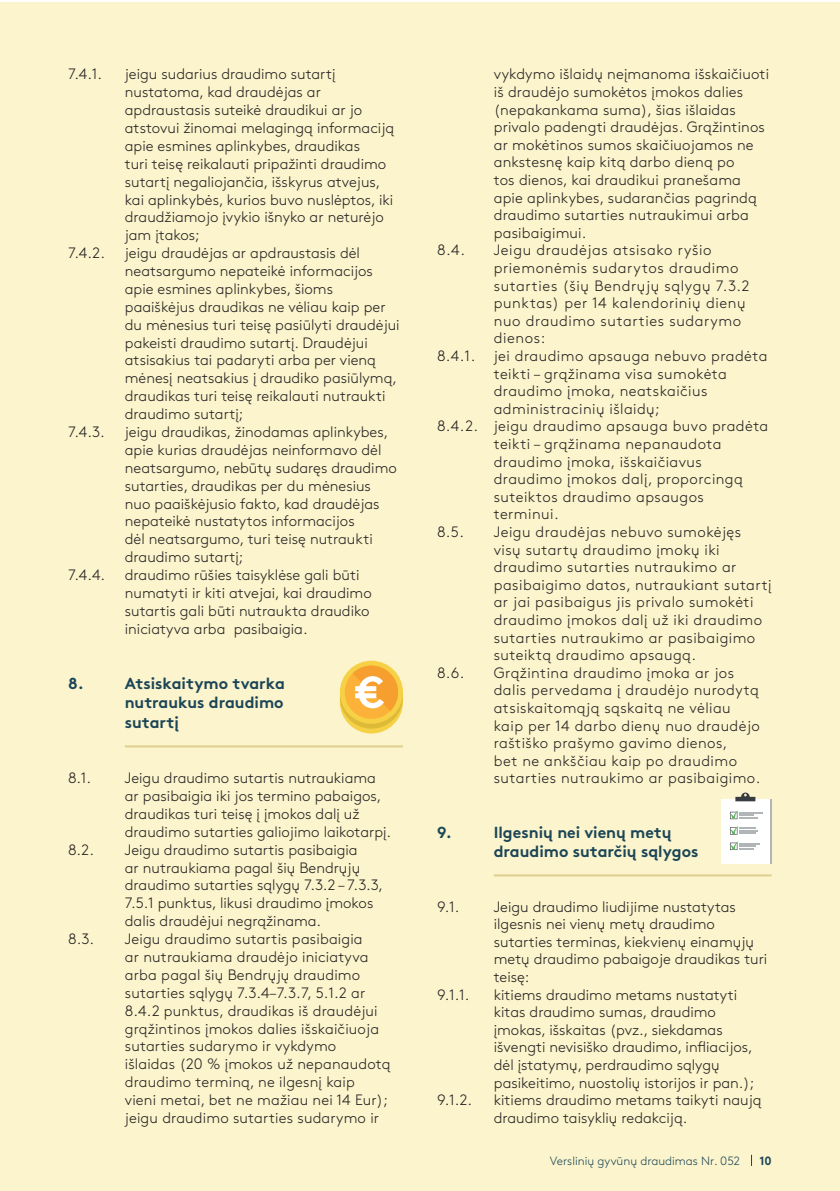
<style>
.page{position:relative;width:840px;height:1191px;background:#fff}
.page>*{position:absolute;margin:0;border:0;box-sizing:border-box;transform-origin:0 0}
.t1{font:700 16px/19.4px "Gjen Brown OT";color:#1b4557;text-align:justify}
.t2{font:300 15px/17.8px "Gjen Brown OT";color:#231f20}
.t3{font:300 15px/17.6px "Gjen Brown OT";letter-spacing:.03em;color:#231f20}
.t4{font:300 15px "Gjen Brown OT";letter-spacing:.04em;color:#231f20}
.t5{font:300 12px "Gjen Brown OT";color:#1b4557}
.t6{font:12px "Gjen Brown OT Bold Alt";color:#1b4557}
</style>
<div class="page">
<div style="left:0;top:2px;width:839px;height:1189px;background:#fbf4cc"></div>
<hr style="left:125px;top:745px;width:278px;height:2px;background:#dfd08f">
<hr style="left:493px;top:874px;width:278px;height:2px;background:#dfd08f">
<svg style="left:340px;top:670px;width:63px;height:63px"></svg>
<div style="left:340px;top:665px;width:63px;height:63px;background:#ddbb38;border-radius:50%"></div>
<div style="left:340px;top:660px;width:63px;height:63px;background:#f6d146;border-radius:50%"></div>
<div style="left:344px;top:665px;width:54px;height:54px;background:#fcb139;border-radius:50%"></div>
<svg style="left:352px;top:663px;width:48px;height:48px"></svg>
<hr style="left:769px;top:799px;width:2px;height:64px;background:#b0b6b7">
<div style="left:720px;top:799px;width:49px;height:64px;background:#fff"></div>
<hr style="left:738px;top:812px;width:24px;height:2px;background:#b0b6b7">
<svg style="left:729px;top:810px;width:28px;height:9px"></svg>
<svg style="left:729px;top:826px;width:28px;height:8px"></svg>
<hr style="left:738px;top:843px;width:20px;height:2px;background:#b0b6b7">
<svg style="left:729px;top:841px;width:26px;height:9px"></svg>
<svg style="left:735px;top:792px;width:20px;height:9px"></svg>
<p class="t2" style="left:68px;top:64px;width:35px">7.4.1.</p>
<p class="t2" style="left:125px;top:64px;width:271px">jeigu sudarius draudimo sutartį nustatoma, kad draudėjas ar apdraustasis suteikė draudikui ar jo atstovui žinomai melagingą informaciją apie esmines aplinkybes, draudikas<br>turi teisę reikalauti pripažinti draudimo sutartį negaliojančia, išskyrus atvejus, kai aplinkybės, kurios buvo nuslėptos, iki draudžiamojo įvykio išnyko ar neturėjo jam įtakos;</p>
<p class="t2" style="left:68px;top:243px;width:38px">7.4.2.</p>
<p class="t2" style="left:125px;top:243px;width:276px">jeigu draudėjas ar apdraustasis dėl neatsargumo nepateikė informacijos apie esmines aplinkybes, šioms paaiškėjus draudikas ne vėliau kaip per du mėnesius turi teisę pasiūlyti draudėjui pakeisti draudimo sutartį. Draudėjui atsisakius tai padaryti arba per vieną mėnesį neatsakius į draudiko pasiūlymą, draudikas turi teisę reikalauti nutraukti draudimo sutartį;</p>
<p class="t2" style="left:68px;top:422px;width:38px">7.4.3.</p>
<p class="t2" style="left:125px;top:422px;width:273px">jeigu draudikas, žinodamas aplinkybes, apie kurias draudėjas neinformavo dėl neatsargumo, nebūtų sudaręs draudimo sutarties, draudikas per du mėnesius nuo paaiškėjusio fakto, kad draudėjas nepateikė nustatytos informacijos<br>dėl neatsargumo, turi teisę nutraukti draudimo sutartį;</p>
<p class="t2" style="left:68px;top:565px;width:39px">7.4.4.</p>
<p class="t2" style="left:125px;top:565px;width:248px">draudimo rūšies taisyklėse gali būti numatyti ir kiti atvejai, kai draudimo sutartis gali būti nutraukta draudiko iniciatyva arba pasibaigia.</p>
<p class="t1" style="left:68px;top:672px;width:17px">8.</p>
<p class="t1" style="left:125px;top:672px;width:161px">Atsiskaitymo tvarka nutraukus draudimo sutartį</p>
<p class="t2" style="left:68px;top:768px;width:24px">8.1.</p>
<p class="t2" style="left:125px;top:768px;width:267px">Jeigu draudimo sutartis nutraukiama ar pasibaigia iki jos termino pabaigos, draudikas turi teisę į įmokos dalį už draudimo sutarties galiojimo laikotarpį.</p>
<p class="t2" style="left:68px;top:839px;width:27px">8.2.</p>
<p class="t2" style="left:125px;top:839px;width:260px">Jeigu draudimo sutartis pasibaigia<br>ar nutraukiama pagal šių Bendrųjų draudimo sutarties sąlygų 7.3.2 – 7.3.3, 7.5.1 punktus, likusi draudimo įmokos dalis draudėjui negrąžinama.</p>
<p class="t2" style="left:68px;top:929px;width:27px">8.3.</p>
<p class="t2" style="left:125px;top:929px;width:267px">Jeigu draudimo sutartis pasibaigia<br>ar nutraukiama draudėjo iniciatyva arba pagal šių Bendrųjų draudimo sutarties sąlygų 7.3.4–7.3.7, 5.1.2 ar 8.4.2 punktus, draudikas iš draudėjui grąžintinos įmokos dalies išskaičiuoja sutarties sudarymo ir vykdymo<br>išlaidas (20 % įmokos už nepanaudotą draudimo terminą, ne ilgesnį kaip<br>vieni metai, bet ne mažiau nei 14 Eur); jeigu draudimo sutarties sudarymo ir</p>
<p class="t2" style="left:493px;top:64px;width:277px">vykdymo išlaidų neįmanoma išskaičiuoti iš draudėjo sumokėtos įmokos dalies (nepakankama suma), šias išlaidas privalo padengti draudėjas. Grąžintinos ar mokėtinos sumos skaičiuojamos ne ankstesnę kaip kitą darbo dieną po<br>tos dienos, kai draudikui pranešama apie aplinkybes, sudarančias pagrindą draudimo sutarties nutraukimui arba pasibaigimui.</p>
<p class="t2" style="left:437px;top:240px;width:29px">8.4.</p>
<p class="t4" style="left:493px;top:239px;width:219px">Jeigu draudėjas atsisako ryšio</p>
<p class="t4" style="left:493px;top:257px;width:246px">priemonėmis sudarytos draudimo</p>
<p class="t4" style="left:493px;top:274px;width:257px">sutarties (šių Bendrųjų sąlygų 7.3.2</p>
<p class="t4" style="left:493px;top:292px;width:253px">punktas) per 14 kalendorinių dienų</p>
<p class="t4" style="left:493px;top:309px;width:249px">nuo draudimo sutarties sudarymo</p>
<p class="t2" style="left:493px;top:328px;width:53px">dienos:</p>
<p class="t3" style="left:437px;top:346px;width:332px">8.4.1. jei draudimo apsauga nebuvo pradėta</p>
<p class="t3" style="left:493px;top:363px;width:234px">teikti – grąžinama visa sumokėta</p>
<p class="t3" style="left:493px;top:381px;width:215px">draudimo įmoka, neatskaičius</p>
<p class="t3" style="left:493px;top:399px;width:167px">administracinių išlaidų;</p>
<p class="t3" style="left:437px;top:416px;width:332px">8.4.2. jeigu draudimo apsauga buvo pradėta</p>
<p class="t3" style="left:493px;top:434px;width:229px">teikti – grąžinama nepanaudota</p>
<p class="t3" style="left:493px;top:451px;width:209px">draudimo įmoka, išskaičiavus</p>
<p class="t3" style="left:493px;top:469px;width:250px">draudimo įmokos dalį, proporcingą</p>
<p class="t3" style="left:493px;top:487px;width:211px">suteiktos draudimo apsaugos</p>
<p class="t3" style="left:493px;top:504px;width:66px">terminui.</p>
<p class="t2" style="left:437px;top:522px;width:28px">8.5.</p>
<p class="t3" style="left:493px;top:522px;width:279px">Jeigu draudėjas nebuvo sumokėjęs visų sutartų draudimo įmokų iki draudimo sutarties nutraukimo ar pasibaigimo datos, nutraukiant sutartį ar jai pasibaigus jis privalo sumokėti draudimo įmokos dalį už iki draudimo sutarties nutraukimo ar pasibaigimo suteiktą draudimo apsaugą.</p>
<p class="t2" style="left:437px;top:662px;width:29px">8.6.</p>
<p class="t3" style="left:493px;top:662px;width:268px">Grąžintina draudimo įmoka ar jos dalis pervedama į draudėjo nurodytą atsiskaitomąją sąskaitą ne vėliau kaip per 14 darbo dienų nuo draudėjo raštiško prašymo gavimo dienos,<br>bet ne ankščiau kaip po draudimo sutarties nutraukimo ar pasibaigimo.</p>
<p class="t1" style="left:437px;top:821px;width:16px">9.</p>
<p class="t1" style="left:493px;top:821px;width:206px">Ilgesnių nei vienų metų draudimo sutarčių sąlygos</p>
<p class="t2" style="left:437px;top:896px;width:24px">9.1.</p>
<p class="t2" style="left:493px;top:896px;width:275px">Jeigu draudimo liudijime nustatytas ilgesnis nei vienų metų draudimo sutarties terminas, kiekvienų einamųjų metų draudimo pabaigoje draudikas turi teisę:</p>
<p class="t2" style="left:437px;top:984px;width:34px">9.1.1.</p>
<p class="t2" style="left:493px;top:984px;width:262px">kitiems draudimo metams nustatyti kitas draudimo sumas, draudimo įmokas, išskaitas (pvz., siekdamas išvengti nevisiško draudimo, infliacijos, dėl įstatymų, perdraudimo sąlygų pasikeitimo, nuostolių istorijos ir pan.);</p>
<p class="t2" style="left:437px;top:1090px;width:37px">9.1.2.</p>
<p class="t2" style="left:493px;top:1090px;width:269px">kitiems draudimo metams taikyti naują draudimo taisyklių redakciją.</p>
<p class="t5" style="left:549px;top:1152px;width:191px">Verslinių gyvūnų draudimas Nr. 052</p>
<p class="t6" style="left:759px;top:1151px;width:14px">10</p>
</div>
